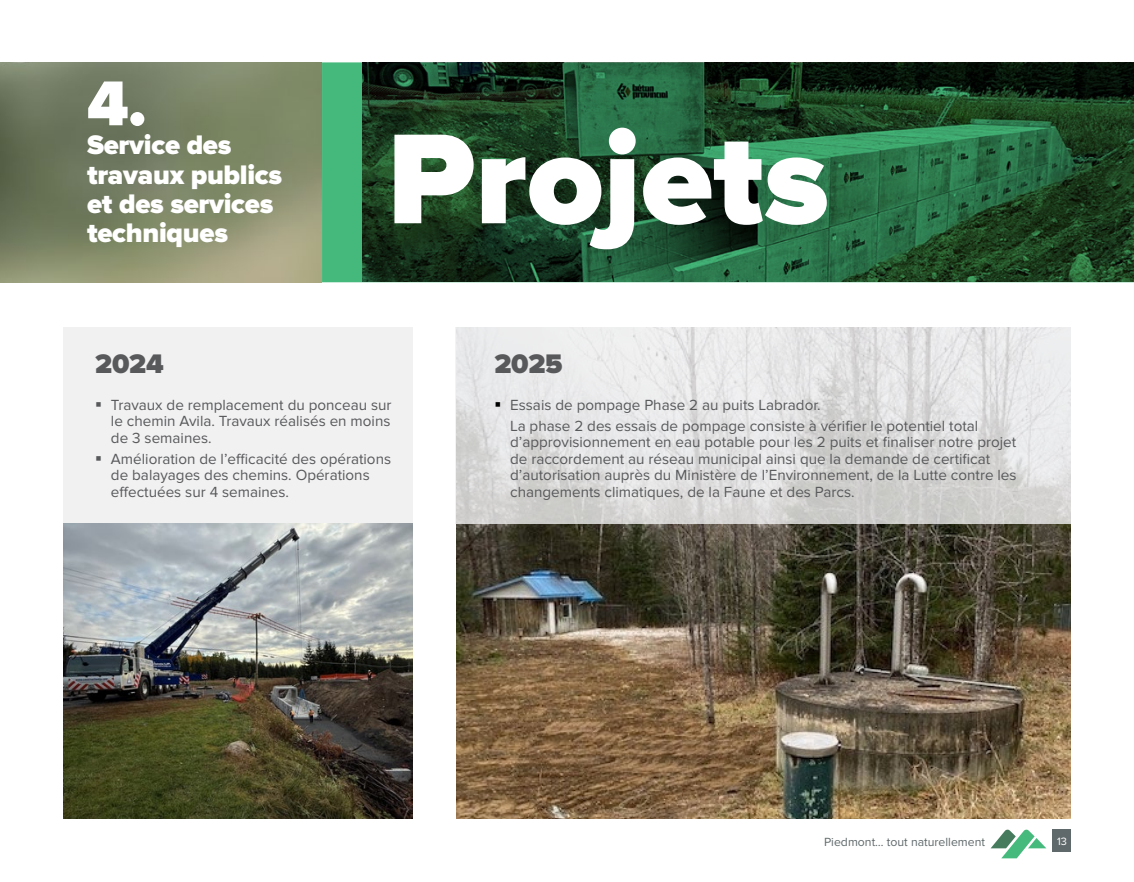
<style>
.page{position:relative;width:1134px;height:882px;background:#fff}
.page>*{position:absolute;margin:0;border:0;box-sizing:border-box;transform-origin:0 0}
.t1{font:900 132.83px "Proxima Nova";color:#fff}
.t2{font:900 65.62px "Proxima Nova";color:#fff}
.t3{font:900 27.82px/29.2px "Proxima Nova";letter-spacing:-.01em;color:#fff}
.t4{font:900 27.82px "Proxima Nova";letter-spacing:-.01em;color:#58595b}
.t5{font:15.22px/16.6px "Proxima Nova";color:#58595b}
.t6{font:12.25px "Proxima Nova";color:#5f686a}
.t7{font:11.03px "Proxima Nova";color:#fff}
.s1{color:#000}
</style>
<div class="page">
<div style="left:1053px;top:830px;width:18px;height:22px;background:#5f686a"></div>
<svg style="left:991px;top:830px;width:55px;height:28px"></svg>
<img style="left:456px;top:524px;width:615px;height:295px">
<svg style="left:456px;top:328px;width:615px;height:196px"></svg>
<div style="left:63px;top:327px;width:349px;height:210px;background:#f1f1f2"></div>
<img style="left:0;top:62px;width:321px;height:220px">
<div style="left:322px;top:62px;width:40px;height:220px;background:#45b97c"></div>
<img style="left:362px;top:62px;width:772px;height:220px">
<img style="left:64px;top:524px;width:349px;height:295px">
<h2 class="t2" style="left:87px;top:66px;width:61px">4.</h2>
<h3 class="t3" style="left:87px;top:131px;width:197px">Service des travaux publics et des services techniques</h3>
<h1 class="t1" style="left:387px;top:102px;width:443px">Projets</h1>
<h3 class="t4" style="left:95px;top:348px;width:70px">2024</h3>
<p class="t5" style="left:111px;top:397px;width:282px;text-align:justify;text-indent:-16px">▪ Travaux de remplacement du ponceau sur le chemin Avila. Travaux réalisés en moins de 3 semaines.</p>
<p class="t5" style="left:111px;top:451px;width:282px;text-indent:-16px">▪ Amélioration de l’efficacité des opérations de balayages des chemins. Opérations effectuées sur 4 semaines.</p>
<h3 class="t4" style="left:494px;top:348px;width:70px">2025</h3>
<p class="t5" style="left:510px;top:394px;width:470px;line-height:20.8px;text-indent:-16px"><span class="s1">▪</span> Essais de pompage Phase 2 au puits Labrador.<br>La phase 2 des essais de pompage consiste à vérifier le potentiel total</p>
<p class="t5" style="left:510px;top:434px;width:508px">d’approvisionnement en eau potable pour les 2 puits et finaliser notre projet de raccordement au réseau municipal ainsi que la demande de certificat d’autorisation auprès du Ministère de l’Environnement, de la Lutte contre les changements climatiques, de la Faune et des Parcs.</p>
<p class="t6" style="left:824px;top:835px;width:162px">Piedmont… tout naturellement</p>
<p class="t7" style="left:1057px;top:835px;width:11px">13</p>
</div>
